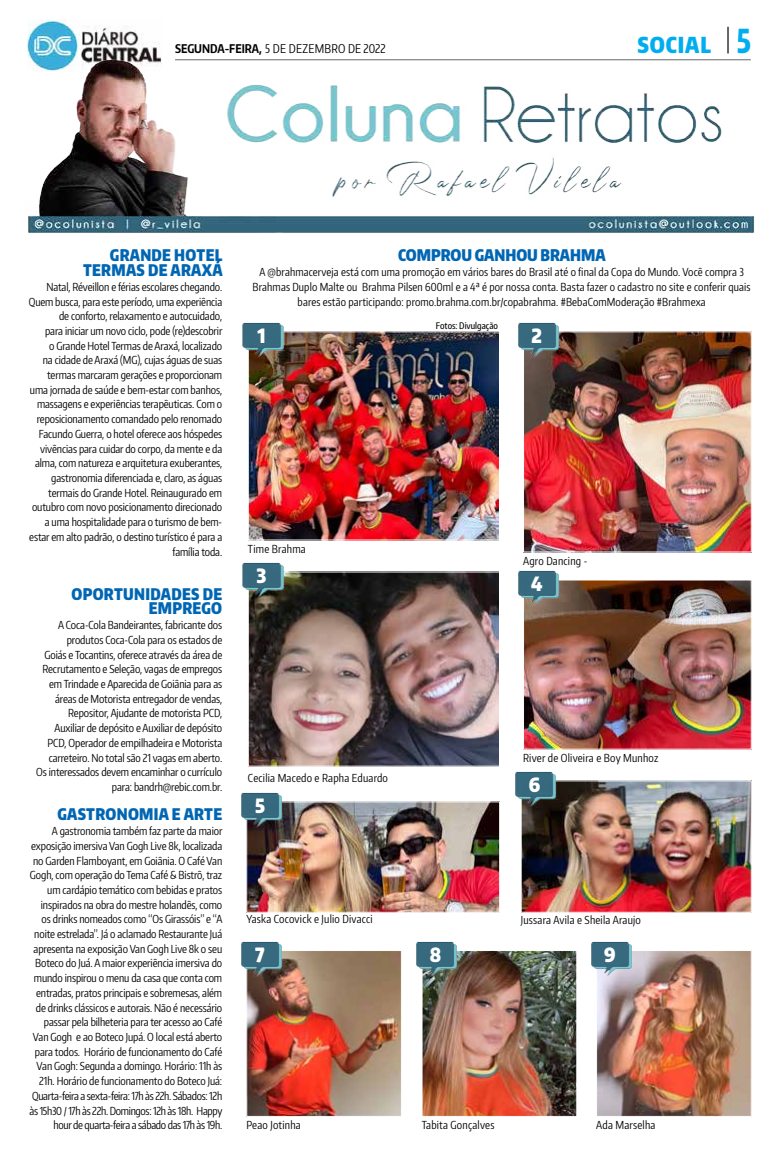
<style>
.page{position:relative;width:780px;height:1163px;background:#fff}
.page>*{position:absolute;margin:0;border:0;box-sizing:border-box;transform-origin:0 0}
.t1{font:900 22px "Encode Sans Compressed";letter-spacing:.04em;color:#00aeef}
.t2{font:900 19.7px "Encode Sans Narrow";color:#fff;scale:.87 1}
.t3{font:900 16px/14.7px "Encode Sans Compressed";letter-spacing:.02em;color:#0066b3;text-align:right}
.t4{font:900 16px "Encode Sans Compressed";color:#0066b3}
.t5{font:12px "Encode Sans Compressed";letter-spacing:.02em;color:#000}
.t6{font:11px/14.7px "Encode Sans Compressed";letter-spacing:-.005em;color:#000;text-align:right}
.t7{font:11px/14.7px "Encode Sans Compressed";letter-spacing:.015em;color:#000;text-align:center}
.t8{font:11px "Encode Sans Compressed";letter-spacing:.02em;color:#000}
.t9{font:500 9px "Encode Sans Compressed";color:#000}
.s1{font-weight:700}
.s2{font-weight:800;font-size:33px}
</style>
<div class="page">
<img style="left:27px;top:19px;width:728px;height:214px">
<img style="left:250px;top:333px;width:248px;height:205px">
<div style="left:248px;top:331px;width:252px;height:209px;border:1px solid #fff"></div>
<img style="left:250px;top:573px;width:248px;height:191px">
<div style="left:248px;top:571px;width:252px;height:195px;border:1px solid #fff"></div>
<img style="left:523px;top:782px;width:226px;height:128px">
<div style="left:521px;top:780px;width:230px;height:132px;border:1px solid #fff"></div>
<img style="left:525px;top:333px;width:224px;height:217px">
<div style="left:523px;top:331px;width:228px;height:221px;border:1px solid #fff"></div>
<img style="left:525px;top:581px;width:224px;height:166px">
<div style="left:523px;top:579px;width:228px;height:170px;border:1px solid #fff"></div>
<img style="left:248px;top:803px;width:250px;height:107px">
<div style="left:246px;top:801px;width:254px;height:111px;border:1px solid #fff"></div>
<img style="left:248px;top:952px;width:152px;height:162px">
<div style="left:246px;top:950px;width:156px;height:166px;border:1px solid #fff"></div>
<img style="left:598px;top:952px;width:151px;height:162px">
<div style="left:596px;top:950px;width:155px;height:166px;border:1px solid #fff"></div>
<img style="left:423px;top:952px;width:152px;height:162px">
<div style="left:421px;top:950px;width:156px;height:166px;border:1px solid #fff"></div>
<img style="left:242px;top:322px;width:43px;height:38px">
<img style="left:242px;top:562px;width:43px;height:38px">
<img style="left:515px;top:771px;width:42px;height:38px">
<img style="left:518px;top:322px;width:42px;height:38px">
<img style="left:518px;top:570px;width:42px;height:38px">
<img style="left:241px;top:792px;width:42px;height:38px">
<img style="left:241px;top:941px;width:42px;height:38px">
<img style="left:591px;top:941px;width:42px;height:38px">
<img style="left:416px;top:941px;width:42px;height:38px">
<p class="t5" style="left:175px;top:40px;width:212px"><span class="s1">SEGUNDA-FEIRA,</span> 5 de dezembro DE 2022</p>
<p class="t1" style="left:637px;top:30px;width:115px">SOCIAL <span class="s2">5</span></p>
<p class="t3" style="left:83px;top:247px;width:141px">GRANDE HOTEL<br>TERMAS DE ARAXÁ</p>
<p class="t6" style="left:29px;top:279px;width:195px">Natal, Réveillon e férias escolares chegando.<br>Quem busca, para este período, uma experiência de conforto, relaxamento e autocuidado,<br>para iniciar um novo ciclo, pode (re)descobrir<br>o Grande Hotel Termas de Araxá, localizado<br>na cidade de Araxá (MG), cujas águas de suas termas marcaram gerações e proporcionam uma jornada de saúde e bem-estar com banhos, massagens e experiências terapêuticas. Com o reposicionamento comandado pelo renomado Facundo Guerra, o hotel oferece aos hóspedes vivências para cuidar do corpo, da mente e da alma, com natureza e arquitetura exuberantes, gastronomia diferenciada e, claro, as águas termais do Grande Hotel. Reinaugurado em outubro com novo posicionamento direcionado a uma hospitalidade para o turismo de bem&shy;estar em alto padrão, o destino turístico é para a família toda.</p>
<p class="t3" style="left:72px;top:585px;width:152px">OPORTUNIDADES DE<br>EMPREGO</p>
<p class="t6" style="left:36px;top:617px;width:187px">A Coca-Cola Bandeirantes, fabricante dos produtos Coca-Cola para os estados de<br>Goiás e Tocantins, oferece através da área de Recrutamento e Seleção, vagas de empregos em Trindade e Aparecida de Goiânia para as áreas de Motorista entregador de vendas, Repositor, Ajudante de motorista PCD, Auxiliar de depósito e Auxiliar de depósito PCD, Operador de empilhadeira e Motorista carreteiro. No total são 21 vagas em aberto.<br>Os interessados devem encaminhar o currículo para: bandrh@rebic.com.br.</p>
<p class="t3" style="left:57px;top:806px;width:166px">GASTRONOMIA E ARTE</p>
<p class="t6" style="left:30px;top:823px;width:194px">A gastronomia também faz parte da maior exposição imersiva Van Gogh Live 8k, localizada no Garden Flamboyant, em Goiânia. O Café Van Gogh, com operação do Tema Café &amp; Bistrô, traz um cardápio temático com bebidas e pratos inspirados na obra do mestre holandês, como os drinks nomeados como “Os Girassóis” e “A noite estrelada”. Já o aclamado Restaurante Juá apresenta na exposição Van Gogh Live 8k o seu Boteco do Juá. A maior experiência imersiva do mundo inspirou o menu da casa que conta com entradas, pratos principais e sobremesas, além de drinks clássicos e autorais. Não é necessário passar pela bilheteria para ter acesso ao Café Van Gogh e ao Boteco Jupá. O local está aberto para todos. Horário de funcionamento do Café Van Gogh: Segunda a domingo. Horário: 11h às 21h. Horário de funcionamento do Boteco Juá:<br>Quarta-feira a sexta-feira: 17h às 22h. Sábados: 12h às 15h30 / 17h às 22h. Domingos: 12h às 18h. Happy hour de quarta-feira a sábado das 17h às 19h.</p>
<p class="t4" style="left:398px;top:245px;width:209px">COMPROU GANHOU BRAHMA</p>
<p class="t7" style="left:252px;top:264px;width:499px">A @brahmacerveja está com uma promoção em vários bares do Brasil até o final da Copa do Mundo. Você compra 3<br>Brahmas Duplo Malte ou Brahma Pilsen 600ml e a 4ª é por nossa conta. Basta fazer o cadastro no site e conferir quais bares estão participando: promo.brahma.com.br/copabrahma. #BebaComModeração #Brahmexa</p>
<p class="t2" style="left:257px;top:322px;width:11px">1</p>
<p class="t9" style="left:436px;top:319px;width:63px">Fotos: Divulgação</p>
<p class="t2" style="left:531px;top:322px;width:14px">2</p>
<p class="t6" style="left:248px;top:541px;width:59px">Time Brahma</p>
<p class="t2" style="left:256px;top:562px;width:13px">3</p>
<p class="t8" style="left:248px;top:770px;width:141px">Cecilia Macedo e Rapha Eduardo</p>
<p class="t2" style="left:255px;top:792px;width:13px">5</p>
<p class="t8" style="left:246px;top:911px;width:128px">Yaska Cocovick e Julio Divacci</p>
<p class="t8" style="left:523px;top:553px;width:66px">Agro Dancing -</p>
<p class="t2" style="left:531px;top:570px;width:15px">4</p>
<p class="t8" style="left:523px;top:750px;width:137px">River de Oliveira e Boy Munhoz</p>
<p class="t2" style="left:528px;top:771px;width:15px">6</p>
<p class="t8" style="left:521px;top:912px;width:122px">Jussara Avila e Sheila Araujo</p>
<p class="t2" style="left:255px;top:941px;width:12px">7</p>
<p class="t2" style="left:429px;top:941px;width:15px">8</p>
<p class="t2" style="left:604px;top:941px;width:15px">9</p>
<p class="t8" style="left:246px;top:1117px;width:56px">Peao Jotinha</p>
<p class="t8" style="left:421px;top:1117px;width:74px">Tabita Gonçalves</p>
<p class="t6" style="left:596px;top:1117px;width:61px">Ada Marselha</p>
</div>
